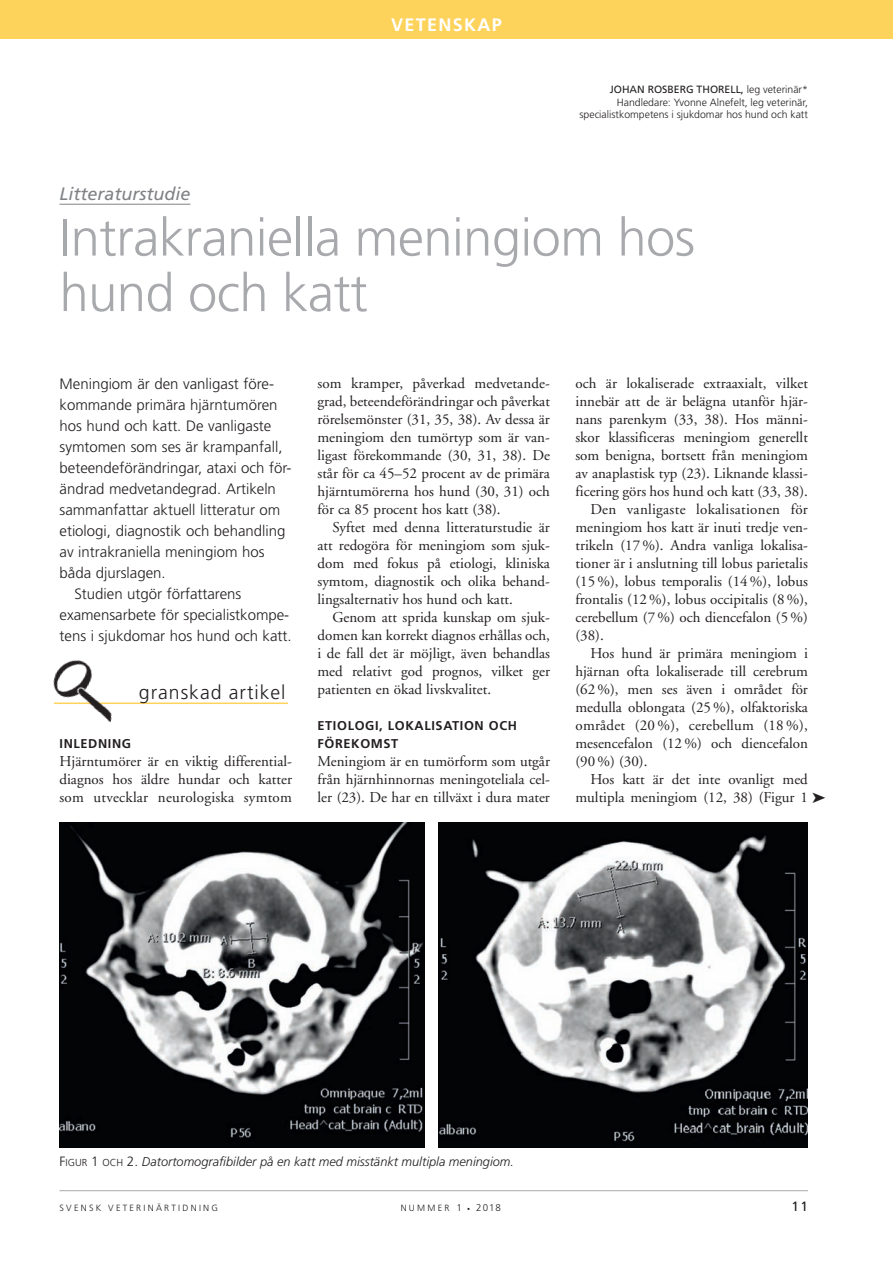
<style>
.page{position:relative;width:893px;height:1263px;background:#fff}
.page>*{position:absolute;margin:0;border:0;box-sizing:border-box;transform-origin:0 0}
.t1{font:300 52.5px/55.5px "Frutiger";letter-spacing:-.01em;color:#a8a9ad}
.t2{font:300 19.5px "Frutiger";letter-spacing:.05em;color:#231f20}
.t3{font:italic 18px "Frutiger";color:#808285}
.t4{font:700 18px "Frutiger";letter-spacing:.075em;color:#fff}
.t5{font:15px/18px "Adobe Garamond";color:#231f20;text-align:justify}
.t6{font:300 15px "Frutiger";color:#231f20}
.t7{font:15px "Adobe Garamond";letter-spacing:.02em;color:#231f20}
.t8{font:13.5px "Frutiger";color:#231f20}
.t9{font:italic 300 12.75px "Frutiger";color:#231f20}
.t10{font:700 12.75px/18px "Frutiger";letter-spacing:.05em;color:#231f20}
.t11{font:300 10.5px/12.6px "Frutiger";color:#231f20;text-align:right}
.t12{font:300 9px "Frutiger";letter-spacing:.25em;color:#231f20}
.s1{font-weight:400}
.s2{font-style:normal;font-size:13.5px}
.s3{font-style:normal;font-size:10.2px}
.s4{font-size:9.75px}
.s5{font-size:6px}
</style>
<div class="page">
<hr style="left:60px;top:1190px;width:748px;height:1px;background:#a8a9ad">
<hr style="left:60px;top:204px;width:130px;height:1px;background:#808285">
<div style="left:0;top:0;width:893px;height:38px;background:#fed35c"></div>
<img style="left:60px;top:822px;width:364px;height:325px">
<img style="left:438px;top:822px;width:370px;height:325px">
<hr style="left:54px;top:702px;width:234px;height:2px;background:#fed35c">
<img style="left:53px;top:660px;width:77px;height:62px">
<p class="t4" style="left:391px;top:17px;width:112px">VETENSKAP</p>
<p class="t11" style="left:579px;top:84px;width:230px"><span class="s1">JOHAN ROSBERG THORELL,</span> leg veterinär*<br>Handledare: Yvonne Alnefelt, leg veterinär, specialistkompetens i sjukdomar hos hund och katt</p>
<p class="t3" style="left:60px;top:187px;width:132px">Litteraturstudie</p>
<h1 class="t1" style="left:60px;top:214px;width:637px">Intrakraniella meningiom hos hund och katt</h1>
<p class="t6" style="left:60px;top:377px;width:216px">Meningiom är den vanligast före-</p>
<p class="t6" style="left:60px;top:398px;width:220px">kommande primära hjärntumören</p>
<p class="t6" style="left:60px;top:419px;width:213px">hos hund och katt. De vanligaste</p>
<p class="t6" style="left:60px;top:440px;width:225px">symtomen som ses är krampanfall,</p>
<p class="t6" style="left:60px;top:461px;width:234px">beteendeförändringar, ataxi och för-</p>
<p class="t6" style="left:60px;top:482px;width:218px">ändrad medvetandegrad. Artikeln</p>
<p class="t6" style="left:60px;top:503px;width:222px">sammanfattar aktuell litteratur om</p>
<p class="t6" style="left:60px;top:524px;width:227px">etiologi, diagnostik och behandling</p>
<p class="t6" style="left:60px;top:545px;width:207px">av intrakraniella meningiom hos</p>
<p class="t6" style="left:60px;top:566px;width:108px">båda djurslagen.</p>
<p class="t6" style="left:74px;top:587px;width:168px">Studien utgör författarens</p>
<p class="t6" style="left:60px;top:608px;width:231px">examensarbete för specialistkompe-</p>
<p class="t6" style="left:60px;top:629px;width:234px">tens i sjukdomar hos hund och katt.</p>
<h2 class="t2" style="left:139px;top:684px;width:148px">granskad artikel</h2>
<p class="t10" style="left:60px;top:736px;width:73px">INLEDNING</p>
<p class="t5" style="left:60px;top:754px;width:234px">Hjärntumörer är en viktig differential&shy;diagnos hos äldre hundar och katter som utvecklar neurologiska symtom</p>
<p class="t5" style="left:317px;top:376px;width:234px">som kramper, påverkad medvetande&shy;grad, beteendeförändringar och påverkat rörelsemönster (31, 35, 38). Av dessa är meningiom den tumörtyp som är van - ligast förekommande (30, 31, 38). De står för ca 45–52 procent av de primära hjärntumörerna hos hund (30, 31) och för ca 85 procent hos katt (38).</p>
<p class="t5" style="left:317px;top:520px;width:234px;text-indent:15px">Syftet med denna litteraturstudie är att redogöra för meningiom som sjuk&shy;dom med fokus på etiologi, kliniska symtom, diagnostik och olika behand&shy;lingsalternativ hos hund och katt.</p>
<p class="t5" style="left:317px;top:610px;width:234px;text-indent:15px">Genom att sprida kunskap om sjuk&shy;domen kan korrekt diagnos erhållas och, i de fall det är möjligt, även behandlas med relativt god prognos, vilket ger patienten en ökad livskvalitet.</p>
<p class="t10" style="left:317px;top:718px;width:201px">ETIOLOGI, LOKALISATION OCH<br>FÖREKOMST</p>
<p class="t5" style="left:317px;top:754px;width:234px">Meningiom är en tumörform som utgår från hjärnhinnornas meningoteliala cel&shy;ler (23). De har en tillväxt i dura mater</p>
<p class="t5" style="left:575px;top:376px;width:234px">och är lokaliserade extraaxialt, vilket</p>
<p class="t5" style="left:575px;top:394px;width:234px">inne bär att de är belägna utanför hjär-</p>
<p class="t5" style="left:575px;top:412px;width:234px">nans parenkym (33, 38). Hos männi-</p>
<p class="t5" style="left:575px;top:430px;width:234px">skor klassificeras meningiom generellt</p>
<p class="t5" style="left:575px;top:448px;width:234px">som benigna, bortsett från meningiom</p>
<p class="t5" style="left:575px;top:466px;width:234px">av anaplastisk typ (23). Liknande klassi-</p>
<p class="t5" style="left:575px;top:484px;width:234px">ficering görs hos hund och katt (33, 38).</p>
<p class="t7" style="left:590px;top:503px;width:219px">Den vanligaste lokalisationen för</p>
<p class="t5" style="left:575px;top:520px;width:234px">meningiom hos katt är inuti tredje ven-</p>
<p class="t5" style="left:575px;top:538px;width:234px">trikeln (17 %). Andra vanliga lokalisa-</p>
<p class="t5" style="left:575px;top:556px;width:234px">tioner är i anslutning till lobus parietalis</p>
<p class="t5" style="left:575px;top:574px;width:234px">(15 %), lobus temporalis (14 %), lobus</p>
<p class="t5" style="left:575px;top:592px;width:234px">frontalis (12 %), lobus occipitalis (8 %),</p>
<p class="t5" style="left:575px;top:610px;width:234px">cerebellum (7 %) och diencefalon (5 %)</p>
<p class="t5" style="left:575px;top:628px;width:30px">(38).</p>
<p class="t5" style="left:590px;top:646px;width:219px">Hos hund är primära meningiom i</p>
<p class="t5" style="left:575px;top:664px;width:234px">hjärnan ofta lokaliserade till cerebrum</p>
<p class="t5" style="left:575px;top:682px;width:234px">(62 %), men ses även i området för</p>
<p class="t5" style="left:575px;top:700px;width:234px">medulla oblongata (25 %), olfaktoriska</p>
<p class="t5" style="left:575px;top:718px;width:234px">området (20 %), cerebellum (18 %),</p>
<p class="t5" style="left:575px;top:736px;width:234px">mesencefalon (12 %) och diencefalon</p>
<p class="t5" style="left:575px;top:754px;width:73px">(90 %) (30).</p>
<p class="t5" style="left:590px;top:772px;width:219px">Hos katt är det inte ovanligt med</p>
<p class="t5" style="left:575px;top:790px;width:252px">multipla meningiom (12, 38) (Figur 1 ➤</p>
<p class="t9" style="left:60px;top:1156px;width:456px"><span class="s2">F</span><span class="s3">IGUR</span> <span class="s2">1</span> <span class="s3">OCH</span> <span class="s2">2.</span> Datortomografibilder på en katt med misstänkt multipla meningiom.</p>
<p class="t12" style="left:60px;top:1204px;width:160px">SVENSK VETERINÄRTIDNING</p>
<p class="t12" style="left:401px;top:1204px;width:102px">NUMMER <span class="s4">1</span> <span class="s5">•</span> <span class="s4">2018</span></p>
<p class="t8" style="left:792px;top:1200px;width:18px">11</p>
</div>
